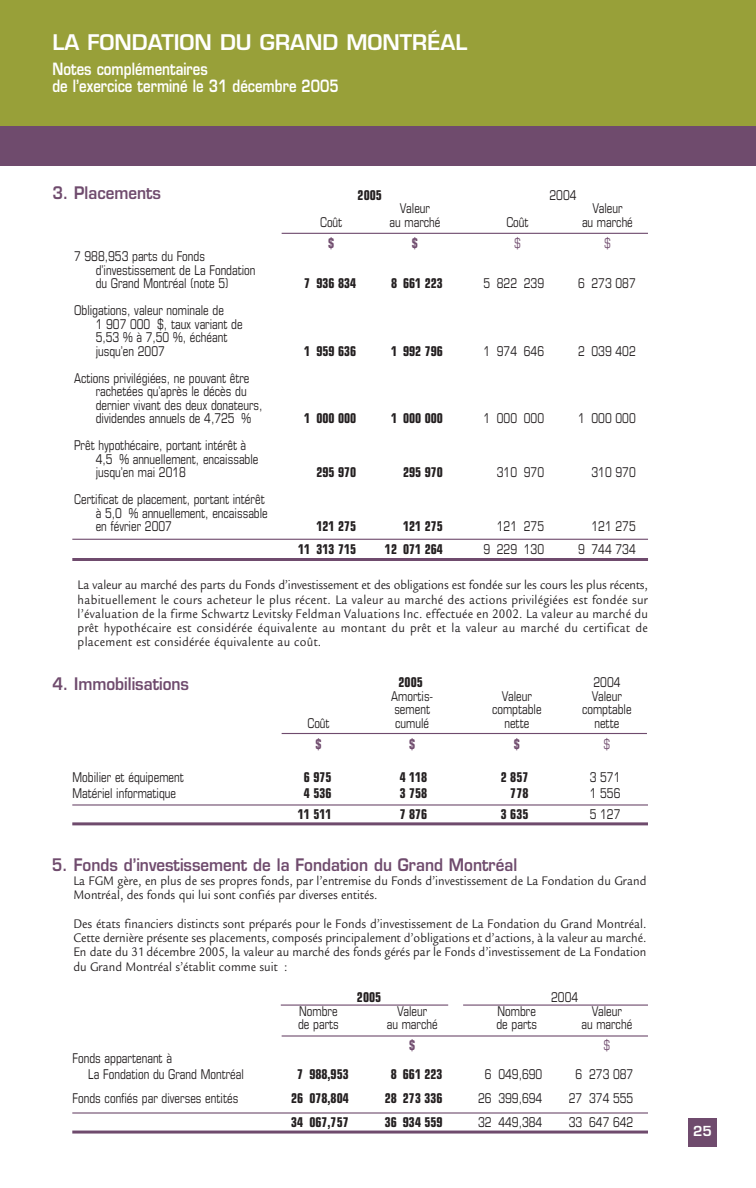
<style>
.page{position:relative;width:756px;height:1188px;background:#fff}
.page>*{position:absolute;margin:0;border:0;box-sizing:border-box;transform-origin:0 0}
.t1{font:600 21px "Eurostile";color:#fff}
.t2{font:600 16.8px "Eurostile";color:#6f4b6d;scale:.9 1}
.t3{font:600 16.5px/16.5px "Eurostile";color:#fff;scale:.8 1}
.t4{font:13.5px/14.2px "Legacy Sans";color:#231f20;text-align:justify;scale:.9 1}
.t5{font:condensed 13.5px/13.5px "Eurostile";color:#231f20;scale:.9 1}
.t6{font:700 condensed 13.5px "Eurostile";color:#231f20;scale:.9 1}
.t7{font:700 condensed 13.5px "Eurostile";color:#6f4b6d;scale:.9 1}
.t8{font:condensed 13.5px "Eurostile";color:#6f4b6d;scale:.9 1}
.t9{font:600 13.5px "Eurostile";color:#fff}
</style>
<div class="page">
<hr style="left:282px;top:233px;width:366px;height:1px;background:#6f4b6d">
<hr style="left:72px;top:539px;width:576px;height:1px;background:#6f4b6d">
<hr style="left:72px;top:558px;width:576px;height:3px;background:#6f4b6d">
<hr style="left:72px;top:1131px;width:576px;height:3px;background:#6f4b6d">
<hr style="left:72px;top:1112px;width:576px;height:2px;background:#6f4b6d">
<hr style="left:281px;top:1005px;width:167px;height:1px;background:#6f4b6d">
<hr style="left:463px;top:1005px;width:185px;height:1px;background:#6f4b6d">
<hr style="left:282px;top:1035px;width:366px;height:2px;background:#6f4b6d">
<hr style="left:72px;top:804px;width:576px;height:2px;background:#6f4b6d">
<hr style="left:72px;top:822px;width:576px;height:3px;background:#6f4b6d">
<hr style="left:282px;top:733px;width:365px;height:1px;background:#6f4b6d">
<hr style="left:0;top:0;width:2px;height:133px;background:#98a039">
<hr style="left:0;top:126px;width:2px;height:40px;background:#6f4b6d">
<div style="left:2px;top:0;width:754px;height:133px;background:#98a039"></div>
<div style="left:1px;top:126px;width:755px;height:40px;background:#6f4b6d"></div>
<div style="left:688px;top:1118px;width:29px;height:29px;background:#6f4b6d"></div>
<h1 class="t1" style="left:52px;top:34px;width:416px">LA FONDATION DU GRAND MONTRÉAL</h1>
<p class="t3" style="left:52px;top:63px;width:359px">Notes complémentaires<br>de l’exercice terminé le 31 décembre 2005</p>
<p class="t2" style="left:53px;top:187px;width:122px">3. Placements</p>
<p class="t5" style="left:96px;top:251px;width:179px;text-indent:-22px">7 988,953 parts du Fonds d’investissement de La Fondation du Grand Montréal (note 5)</p>
<p class="t5" style="left:96px;top:305px;width:165px;text-indent:-22px">Obligations, valeur nominale de<br>1 907 000 $, taux variant de<br>5,53 % à 7,50 %, échéant jusqu’en 2007</p>
<p class="t5" style="left:96px;top:373px;width:187px;text-indent:-22px">Actions privilégiées, ne pouvant être rachetées qu’après le décès du dernier vivant des deux donateurs, dividendes annuels de 4,725 %</p>
<p class="t5" style="left:96px;top:440px;width:182px;text-indent:-22px">Prêt hypothécaire, portant intérêt à<br>4,5 % annuellement, encaissable jusqu’en mai 2018</p>
<p class="t6" style="left:358px;top:190px;width:28px">2005</p>
<p class="t5" style="left:550px;top:190px;width:32px">2004</p>
<p class="t5" style="left:400px;top:203px;width:35px">Valeur</p>
<p class="t5" style="left:592px;top:203px;width:35px">Valeur</p>
<p class="t5" style="left:320px;top:217px;width:26px">Coût</p>
<p class="t5" style="left:390px;top:217px;width:58px">au marché</p>
<p class="t5" style="left:506px;top:217px;width:26px">Coût</p>
<p class="t5" style="left:582px;top:217px;width:58px">au marché</p>
<p class="t7" style="left:328px;top:238px;width:8px">$</p>
<p class="t7" style="left:412px;top:238px;width:8px">$</p>
<p class="t8" style="left:514px;top:238px;width:9px">$</p>
<p class="t8" style="left:604px;top:238px;width:9px">$</p>
<p class="t6" style="left:304px;top:279px;width:59px">7 936 834</p>
<p class="t6" style="left:391px;top:279px;width:59px">8 661 223</p>
<p class="t5" style="left:483px;top:278px;width:69px">5 822 239</p>
<p class="t5" style="left:578px;top:278px;width:66px">6 273 087</p>
<p class="t6" style="left:304px;top:346px;width:59px">1 959 636</p>
<p class="t6" style="left:391px;top:346px;width:59px">1 992 796</p>
<p class="t5" style="left:483px;top:346px;width:69px">1 974 646</p>
<p class="t5" style="left:578px;top:346px;width:66px">2 039 402</p>
<p class="t6" style="left:304px;top:414px;width:59px">1 000 000</p>
<p class="t6" style="left:391px;top:414px;width:59px">1 000 000</p>
<p class="t5" style="left:483px;top:413px;width:69px">1 000 000</p>
<p class="t5" style="left:578px;top:413px;width:66px">1 000 000</p>
<p class="t6" style="left:316px;top:468px;width:46px">295 970</p>
<p class="t6" style="left:403px;top:468px;width:46px">295 970</p>
<p class="t5" style="left:497px;top:467px;width:54px">310 970</p>
<p class="t5" style="left:592px;top:467px;width:51px">310 970</p>
<p class="t5" style="left:96px;top:494px;width:193px;text-indent:-22px">Certificat de placement, portant intérêt à 5,0 % annuellement, encaissable en février 2007</p>
<p class="t6" style="left:316px;top:522px;width:46px">121 275</p>
<p class="t6" style="left:403px;top:522px;width:46px">121 275</p>
<p class="t5" style="left:497px;top:521px;width:54px">121 275</p>
<p class="t5" style="left:592px;top:521px;width:51px">121 275</p>
<p class="t6" style="left:298px;top:544px;width:66px">11 313 715</p>
<p class="t6" style="left:385px;top:544px;width:66px">12 071 264</p>
<p class="t5" style="left:483px;top:544px;width:69px">9 229 130</p>
<p class="t5" style="left:578px;top:544px;width:66px">9 744 734</p>
<p class="t4" style="left:78px;top:579px;width:635px">La valeur au marché des parts du Fonds d’investissement et des obligations est fondée sur les cours les plus récents, habituellement le cours acheteur le plus récent. La valeur au marché des actions privilégiées est fondée sur l’évaluation de la firme Schwartz Levitsky Feldman Valuations Inc. effectuée en 2002. La valeur au marché du prêt hypothécaire est considérée équivalente au montant du prêt et la valeur au marché du certificat de placement est considérée équivalente au coût.</p>
<p class="t2" style="left:53px;top:677px;width:153px">4. Immobilisations</p>
<p class="t6" style="left:399px;top:677px;width:29px">2005</p>
<p class="t5" style="left:594px;top:677px;width:32px">2004</p>
<p class="t5" style="left:391px;top:690px;width:48px">Amortis-</p>
<p class="t5" style="left:502px;top:690px;width:35px">Valeur</p>
<p class="t5" style="left:592px;top:690px;width:35px">Valeur</p>
<p class="t5" style="left:394px;top:704px;width:41px">sement</p>
<p class="t5" style="left:492px;top:704px;width:57px">comptable</p>
<p class="t5" style="left:582px;top:704px;width:57px">comptable</p>
<p class="t5" style="left:307px;top:717px;width:26px">Coût</p>
<p class="t5" style="left:395px;top:717px;width:39px">cumulé</p>
<p class="t5" style="left:504px;top:717px;width:29px">nette</p>
<p class="t5" style="left:594px;top:717px;width:29px">nette</p>
<p class="t7" style="left:315px;top:739px;width:8px">$</p>
<p class="t7" style="left:409px;top:739px;width:8px">$</p>
<p class="t7" style="left:514px;top:739px;width:8px">$</p>
<p class="t8" style="left:603px;top:739px;width:9px">$</p>
<p class="t5" style="left:73px;top:771px;width:125px">Mobilier et équipement</p>
<p class="t6" style="left:304px;top:772px;width:32px">6 975</p>
<p class="t6" style="left:400px;top:772px;width:32px">4 118</p>
<p class="t6" style="left:501px;top:772px;width:32px">2 857</p>
<p class="t5" style="left:590px;top:771px;width:36px">3 571</p>
<p class="t5" style="left:73px;top:788px;width:117px">Matériel informatique</p>
<p class="t6" style="left:304px;top:788px;width:32px">4 536</p>
<p class="t6" style="left:400px;top:788px;width:32px">3 758</p>
<p class="t6" style="left:510px;top:788px;width:22px">778</p>
<p class="t5" style="left:590px;top:788px;width:36px">1 556</p>
<p class="t6" style="left:298px;top:809px;width:39px">11 511</p>
<p class="t6" style="left:400px;top:809px;width:32px">7 876</p>
<p class="t6" style="left:501px;top:809px;width:32px">3 635</p>
<p class="t5" style="left:590px;top:809px;width:36px">5 127</p>
<p class="t2" style="left:52px;top:858px;width:519px">5. Fonds d’investissement de la Fondation du Grand Montréal</p>
<p class="t4" style="left:73px;top:875px;width:638px">La FGM gère, en plus de ses propres fonds, par l’entremise du Fonds d’investissement de La Fondation du Grand<br>Montréal, des fonds qui lui sont confiés par diverses entités.</p>
<p class="t4" style="left:73px;top:918px;width:638px">Des états financiers distincts sont préparés pour le Fonds d’investissement de La Fondation du Grand Montréal.<br>Cette dernière présente ses placements, composés principalement d’obligations et d’actions, à la valeur au marché.<br>En date du 31 décembre 2005, la valeur au marché des fonds gérés par le Fonds d’investissement de La Fondation du Grand Montréal s’établit comme suit :</p>
<p class="t6" style="left:357px;top:992px;width:28px">2005</p>
<p class="t5" style="left:551px;top:992px;width:32px">2004</p>
<p class="t5" style="left:299px;top:1005px;width:44px">Nombre</p>
<p class="t5" style="left:397px;top:1005px;width:35px">Valeur</p>
<p class="t5" style="left:498px;top:1005px;width:44px">Nombre</p>
<p class="t5" style="left:592px;top:1005px;width:35px">Valeur</p>
<p class="t5" style="left:298px;top:1019px;width:47px">de parts</p>
<p class="t5" style="left:387px;top:1019px;width:58px">au marché</p>
<p class="t5" style="left:496px;top:1019px;width:47px">de parts</p>
<p class="t5" style="left:581px;top:1019px;width:58px">au marché</p>
<p class="t7" style="left:409px;top:1040px;width:8px">$</p>
<p class="t8" style="left:603px;top:1040px;width:9px">$</p>
<p class="t5" style="left:88px;top:1051px;width:174px;line-height:16.2px;text-indent:-16px">Fonds appartenant à<br>La Fondation du Grand Montréal</p>
<p class="t6" style="left:297px;top:1069px;width:59px">7 988,953</p>
<p class="t6" style="left:391px;top:1069px;width:59px">8 661 223</p>
<p class="t5" style="left:485px;top:1068px;width:65px">6 049,690</p>
<p class="t5" style="left:576px;top:1068px;width:66px">6 273 087</p>
<p class="t5" style="left:73px;top:1093px;width:186px">Fonds confiés par diverses entités</p>
<p class="t6" style="left:291px;top:1093px;width:66px">26 078,804</p>
<p class="t6" style="left:385px;top:1093px;width:66px">28 273 336</p>
<p class="t5" style="left:478px;top:1093px;width:73px">26 399,694</p>
<p class="t5" style="left:569px;top:1093px;width:73px">27 374 555</p>
<p class="t6" style="left:291px;top:1117px;width:66px">34 067,757</p>
<p class="t6" style="left:385px;top:1117px;width:66px">36 934 559</p>
<p class="t5" style="left:478px;top:1117px;width:73px">32 449,384</p>
<p class="t5" style="left:569px;top:1117px;width:73px">33 647 642</p>
<p class="t9" style="left:693px;top:1126px;width:21px">25</p>
</div>
